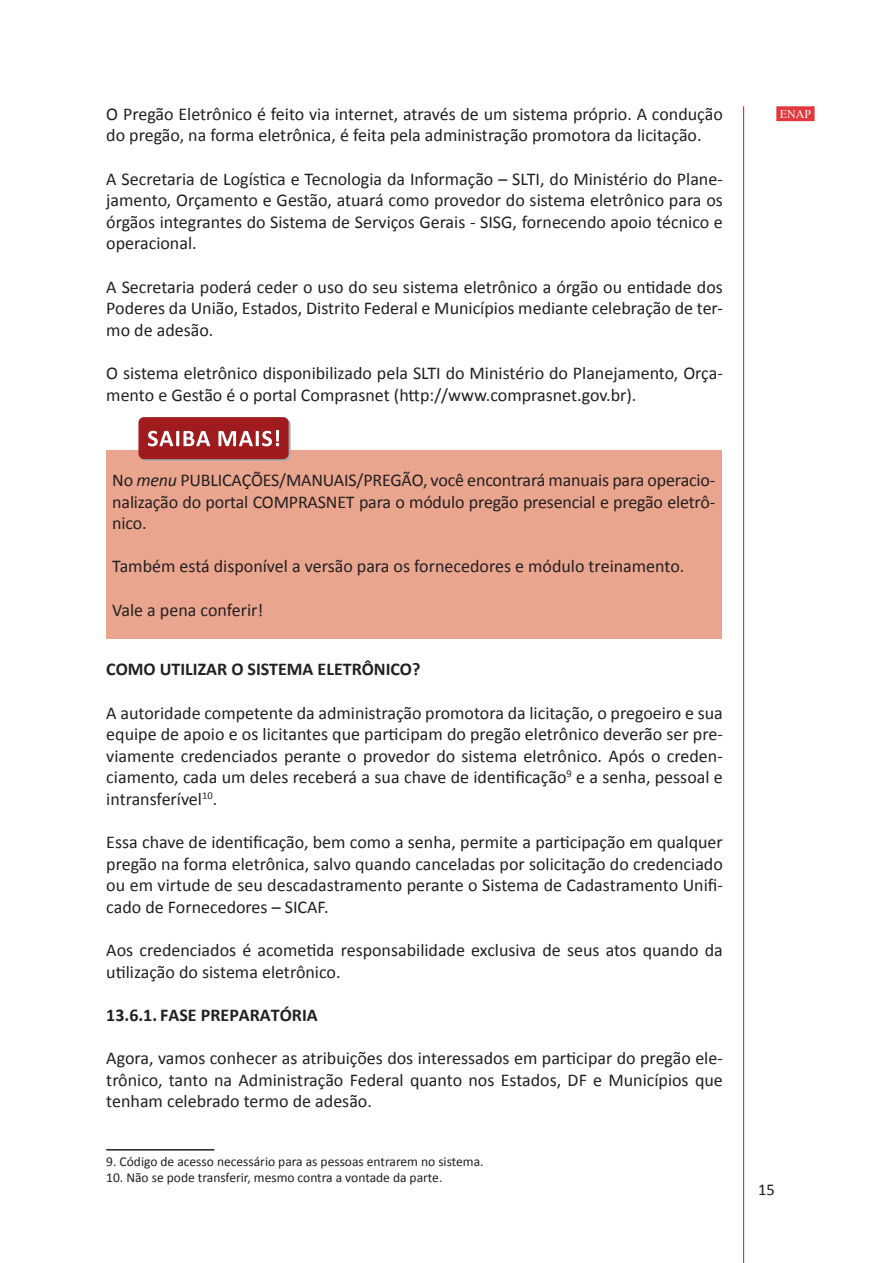
<style>
.page{position:relative;width:893px;height:1263px;background:#fff}
.page>*{position:absolute;margin:0;border:0;box-sizing:border-box;transform-origin:0 0}
.t1{font:18px/21.6px "Calibri";color:#231f20;text-align:justify}
.t2{font:700 18px "Calibri";color:#231f20}
.t3{font:16.5px "Calibri";color:#231f20}
.t4{font:13.5px "Calibri";color:#231f20}
.t5{font:12px "Times New Roman";color:#fff}
.s1{font-style:italic}
</style>
<div class="page">
<hr style="left:743px;top:106px;width:1px;height:1157px;background:#e1373d">
<div style="left:776px;top:106px;width:39px;height:15px;background:#e1373d;border:2px solid #e1373d"></div>
<div style="left:106px;top:450px;width:615px;height:188px;background:#eaa58e"></div>
<hr style="left:106px;top:1149px;width:108px;height:1px;background:#231f20">
<svg style="left:140px;top:419px;width:151px;height:42px"></svg>
<div style="left:138px;top:417px;width:151px;height:42px;background:#9f1b1e;border-radius:5px"></div>
<svg style="left:148px;top:431px;width:62px;height:15px"></svg>
<svg style="left:218px;top:430px;width:61px;height:16px"></svg>
<p class="t1" style="left:106px;top:102px;width:618px">O Pregão Eletrônico é feito via internet, através de um sistema próprio. A condução</p>
<p class="t5" style="left:780px;top:106px;width:33px">ENAP</p>
<p class="t1" style="left:106px;top:124px;width:597px">do pregão, na forma eletrônica, é feita pela administração promotora da licitação.</p>
<p class="t1" style="left:106px;top:167px;width:618px">A Secretaria de Logística e Tecnologia da Informação – SLTI, do Ministério do Plane&shy;jamento, Orçamento e Gestão, atuará como provedor do sistema eletrônico para os órgãos integrantes do Sistema de Serviços Gerais - SISG, fornecendo apoio técnico e operacional.</p>
<p class="t1" style="left:106px;top:275px;width:618px">A Secretaria poderá ceder o uso do seu sistema eletrônico a órgão ou entidade dos Poderes da União, Estados, Distrito Federal e Municípios mediante celebração de ter&shy;mo de adesão.</p>
<p class="t1" style="left:106px;top:361px;width:618px">O sistema eletrônico disponibilizado pela SLTI do Ministério do Planejamento, Orça&shy;mento e Gestão é o portal Comprasnet (http://www.comprasnet.gov.br).</p>
<p class="t1" style="left:112px;top:468px;width:604px">No <span class="s1">menu</span> PUBLICAÇÕES/MANUAIS/PREGÃO, você encontrará manuais para operacio&shy;nalização do portal COMPRASNET para o módulo pregão presencial e pregão eletrô&shy;nico.</p>
<p class="t1" style="left:112px;top:555px;width:574px">Também está disponível a versão para os fornecedores e módulo treinamento.</p>
<p class="t1" style="left:112px;top:598px;width:153px">Vale a pena conferir!</p>
<p class="t2" style="left:106px;top:658px;width:316px">COMO UTILIZAR O SISTEMA ELETRÔNICO?</p>
<p class="t1" style="left:106px;top:701px;width:618px">A autoridade competente da administração promotora da licitação, o pregoeiro e sua equipe de apoio e os licitantes que participam do pregão eletrônico deverão ser pre&shy;viamente credenciados perante o provedor do sistema eletrônico. Após o creden&shy;ciamento, cada um deles receberá a sua chave de identificação<sup>9</sup> e a senha, pessoal e intransferível<sup>10</sup>.</p>
<p class="t1" style="left:106px;top:831px;width:618px">Essa chave de identificação, bem como a senha, permite a participação em qualquer pregão na forma eletrônica, salvo quando canceladas por solicitação do credenciado ou em virtude de seu descadastramento perante o Sistema de Cadastramento Unifi&shy;cado de Fornecedores – SICAF.</p>
<p class="t1" style="left:106px;top:939px;width:618px">Aos credenciados é acometida responsabilidade exclusiva de seus atos quando da utilização do sistema eletrônico.</p>
<p class="t2" style="left:106px;top:1004px;width:213px">13.6.1. FASE PREPARATÓRIA</p>
<p class="t1" style="left:106px;top:1047px;width:618px">Agora, vamos conhecer as atribuições dos interessados em participar do pregão ele&shy;trônico, tanto na Administração Federal quanto nos Estados, DF e Municípios que tenham celebrado termo de adesão.</p>
<p class="t4" style="left:106px;top:1153px;width:379px">9. Código de acesso necessário para as pessoas entrarem no sistema.</p>
<p class="t4" style="left:106px;top:1169px;width:338px">10. Não se pode transferir, mesmo contra a vontade da parte.</p>
<p class="t3" style="left:758px;top:1179px;width:18px">15</p>
</div>
